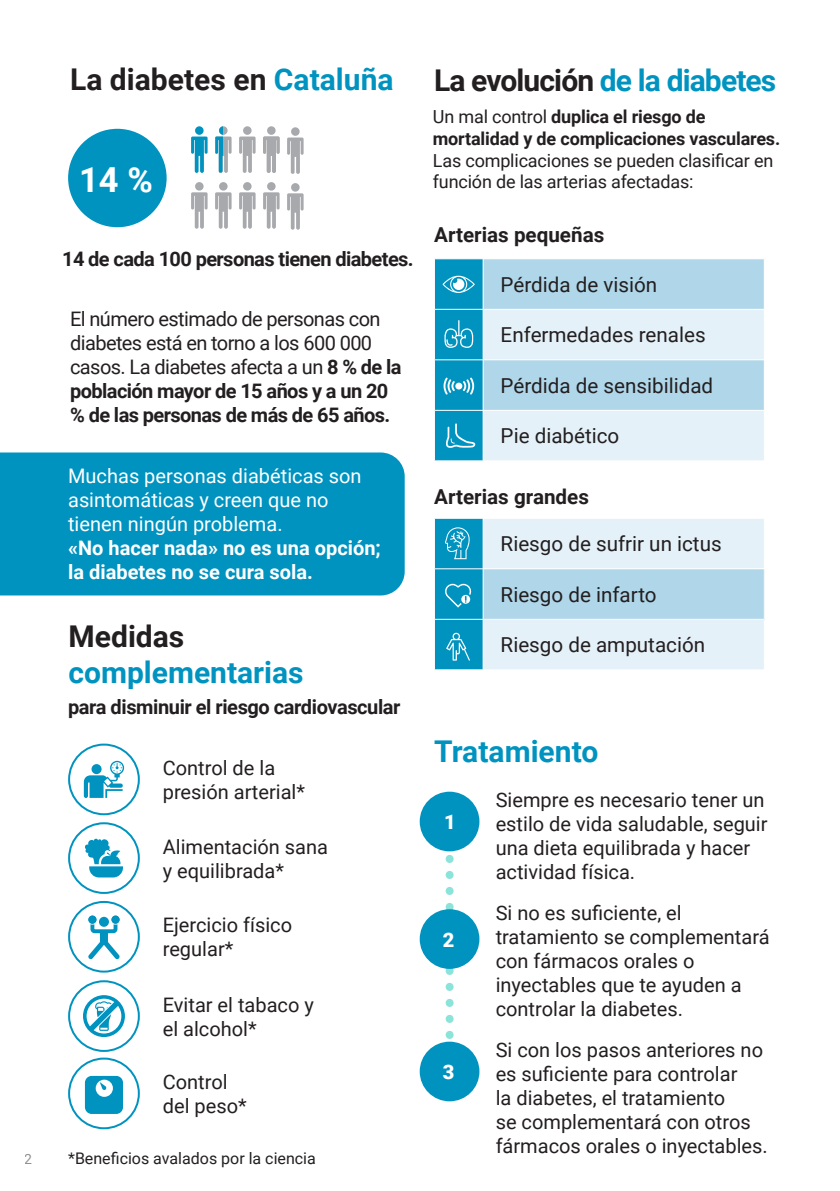
<style>
.page{position:relative;width:840px;height:1191px;background:#fff}
.page>*{position:absolute;margin:0;border:0;box-sizing:border-box;transform-origin:0 0}
.t1{font:700 34.4px "Roboto";color:#fff}
.t2{font:700 30px "Roboto";color:#231f20}
.t3{font:700 30px "Roboto";letter-spacing:-.01em;color:#0093c0}
.t4{font:700 30px "Roboto";letter-spacing:-.03em;color:#0093c0}
.t5{font:20.6px "Roboto";color:#231f20}
.t6{font:700 20.6px "Roboto";color:#231f20}
.t7{font:20px/24px "Roboto";color:#231f20}
.t8{font:20px/24px "Roboto";letter-spacing:-.03em;color:#231f20}
.t9{font:20px/24px "Roboto";color:#fff}
.t10{font:700 20px "Roboto";letter-spacing:-.03em;color:#231f20}
.t11{font:700 20px/24px "Roboto";color:#fff}
.t12{font:900 20px "Roboto";color:#fff}
.t13{font:18px/21.6px "Roboto";letter-spacing:-.01em;color:#231f20}
.t14{font:16px "Roboto";color:#231f20}
.t15{font:14px "Roboto";color:#231f20}
.s1{color:#0093c0}
.s2{font-weight:700}
.s3{color:#231f20}
</style>
<div class="page">
<svg style="left:445px;top:851px;width:8px;height:188px"></svg>
<div style="left:68px;top:129px;width:98px;height:98px;background:#0093c0;border-radius:50%"></div>
<div style="left:68px;top:743px;width:72px;height:72px;border:2px solid #0093c0;border-radius:50%"></div>
<div style="left:68px;top:822px;width:72px;height:72px;border:2px solid #0093c0;border-radius:50%"></div>
<div style="left:68px;top:901px;width:72px;height:71px;border:2px solid #0093c0;border-radius:50%"></div>
<div style="left:68px;top:980px;width:72px;height:72px;border:2px solid #0093c0;border-radius:50%"></div>
<div style="left:68px;top:1057px;width:72px;height:72px;border:2px solid #0093c0;border-radius:50%"></div>
<svg style="left:85px;top:838px;width:38px;height:39px"></svg>
<svg style="left:85px;top:1076px;width:38px;height:38px"></svg>
<svg style="left:88px;top:916px;width:32px;height:43px"></svg>
<div style="left:88px;top:915px;width:8px;height:8px;background:#0093c0;border-radius:50%"></div>
<div style="left:111px;top:915px;width:8px;height:8px;background:#0093c0;border-radius:50%"></div>
<svg style="left:84px;top:761px;width:40px;height:37px"></svg>
<svg style="left:83px;top:995px;width:42px;height:42px"></svg>
<div style="left:195px;top:126px;width:8px;height:9px;background:#0093c0;border-radius:50%"></div>
<svg style="left:191px;top:136px;width:16px;height:37px"></svg>
<div style="left:195px;top:182px;width:8px;height:9px;background:#a8a9ad;border-radius:50%"></div>
<svg style="left:191px;top:192px;width:16px;height:37px"></svg>
<svg style="left:219px;top:126px;width:12px;height:47px"></svg>
<svg style="left:215px;top:136px;width:8px;height:36px"></svg>
<div style="left:219px;top:182px;width:8px;height:9px;background:#a8a9ad;border-radius:50%"></div>
<svg style="left:215px;top:192px;width:16px;height:37px"></svg>
<div style="left:243px;top:126px;width:8px;height:9px;background:#a8a9ad;border-radius:50%"></div>
<svg style="left:239px;top:136px;width:16px;height:37px"></svg>
<div style="left:243px;top:182px;width:8px;height:9px;background:#a8a9ad;border-radius:50%"></div>
<svg style="left:239px;top:192px;width:16px;height:37px"></svg>
<div style="left:267px;top:126px;width:8px;height:9px;background:#a8a9ad;border-radius:50%"></div>
<svg style="left:263px;top:136px;width:16px;height:37px"></svg>
<div style="left:267px;top:182px;width:8px;height:9px;background:#a8a9ad;border-radius:50%"></div>
<svg style="left:263px;top:192px;width:16px;height:37px"></svg>
<div style="left:291px;top:127px;width:8px;height:9px;background:#a8a9ad;border-radius:50%"></div>
<svg style="left:287px;top:137px;width:16px;height:37px"></svg>
<div style="left:291px;top:183px;width:8px;height:9px;background:#a8a9ad;border-radius:50%"></div>
<svg style="left:287px;top:193px;width:16px;height:37px"></svg>
<div style="left:419px;top:909px;width:60px;height:60px;background:#0093c0;border-radius:50%"></div>
<div style="left:419px;top:1041px;width:60px;height:60px;background:#0093c0;border-radius:50%"></div>
<div style="left:419px;top:791px;width:60px;height:60px;background:#0093c0;border-radius:50%"></div>
<div style="left:483px;top:259px;width:280px;height:50px;background:#afd6e9"></div>
<svg style="left:483px;top:310px;width:280px;height:150px;background:#d3e8f3"></svg>
<hr style="left:483px;top:359px;width:281px;height:1px;background:#fff">
<hr style="left:483px;top:410px;width:281px;height:1px;background:#fff">
<div style="left:483px;top:519px;width:280px;height:150px;background:#e4f1f8"></div>
<div style="left:483px;top:569px;width:280px;height:50px;background:#afd6e9"></div>
<hr style="left:483px;top:568px;width:281px;height:1px;background:#fff">
<hr style="left:483px;top:619px;width:281px;height:1px;background:#fff">
<svg style="left:434px;top:259px;width:49px;height:202px;background:#1e9fc7"></svg>
<svg style="left:434px;top:518px;width:49px;height:152px;background:#1c9fc7"></svg>
<div style="left:0;top:452px;width:404px;height:143px;background:#0093c0"></div>
<p class="t15" style="left:25px;top:1149px;width:9px">2</p>
<p class="t2" style="left:70px;top:59px;width:325px">La diabetes en <span class="s1">Cataluña</span></p>
<p class="t1" style="left:79px;top:155px;width:75px">14 %</p>
<p class="t10" style="left:62px;top:245px;width:353px">14 de cada 100 personas tienen diabetes.</p>
<p class="t8" style="left:70px;top:306px;width:333px">El número estimado de personas con diabetes está en torno a los 600 000 casos. La diabetes afecta a un <span class="s2">8 % de la población mayor de 15 años y a un 20 % de las personas de más de 65 años.</span></p>
<p class="t9" style="left:68px;top:463px;width:295px">Muchas personas diabéticas son asintomáticas y creen que no tienen ningún problema.</p>
<p class="t11" style="left:68px;top:535px;width:314px">«No hacer nada» no es una opción; la diabetes no se cura sola.</p>
<p class="t2" style="left:68px;top:616px;width:117px">Medidas</p>
<p class="t3" style="left:68px;top:652px;width:236px">complementarias</p>
<p class="t10" style="left:68px;top:693px;width:334px">para disminuir el riesgo cardiovascular</p>
<p class="t7" style="left:163px;top:755px;width:144px">Control de la presión arterial*</p>
<p class="t7" style="left:163px;top:833px;width:167px">Alimentación sana y equilibrada*</p>
<p class="t7" style="left:163px;top:912px;width:131px">Ejercicio físico regular*</p>
<p class="t7" style="left:163px;top:991px;width:153px">Evitar el tabaco y el alcohol*</p>
<p class="t7" style="left:163px;top:1069px;width:85px">Control del peso*</p>
<p class="t14" style="left:68px;top:1147px;width:249px">*Beneficios avalados por la ciencia</p>
<p class="t4" style="left:434px;top:59px;width:343px"><span class="s3">La evolución</span> de la diabetes</p>
<p class="t13" style="left:432px;top:106px;width:348px">Un mal control <span class="s2">duplica el riesgo de mortalidad y de complicaciones vasculares.<br></span>Las complicaciones se pueden clasificar en función de las arterias afectadas:</p>
<p class="t6" style="left:434px;top:220px;width:171px">Arterias pequeñas</p>
<p class="t5" style="left:500px;top:270px;width:158px">Pérdida de visión</p>
<p class="t5" style="left:500px;top:320px;width:206px">Enfermedades renales</p>
<p class="t5" style="left:500px;top:371px;width:214px">Pérdida de sensibilidad</p>
<p class="t5" style="left:500px;top:421px;width:120px">Pie diabético</p>
<p class="t6" style="left:434px;top:482px;width:156px">Arterias grandes</p>
<p class="t5" style="left:500px;top:529px;width:222px">Riesgo de sufrir un ictus</p>
<p class="t5" style="left:500px;top:580px;width:157px">Riesgo de infarto</p>
<p class="t5" style="left:500px;top:630px;width:206px">Riesgo de amputación</p>
<p class="t3" style="left:434px;top:730px;width:166px">Tratamiento</p>
<p class="t12" style="left:444px;top:808px;width:13px">1</p>
<p class="t12" style="left:442px;top:925px;width:13px">2</p>
<p class="t12" style="left:442px;top:1057px;width:13px">3</p>
<p class="t7" style="left:495px;top:787px;width:273px">Siempre es necesario tener un estilo de vida saludable, seguir una dieta equilibrada y hacer actividad física.</p>
<p class="t7" style="left:495px;top:900px;width:275px">Si no es suficiente, el tratamiento se complementará con fármacos orales o inyectables que te ayuden a controlar la diabetes.</p>
<p class="t7" style="left:495px;top:1036px;width:273px">Si con los pasos anteriores no es suficiente para controlar<br>la diabetes, el tratamiento<br>se complementará con otros fármacos orales o inyectables.</p>
</div>
